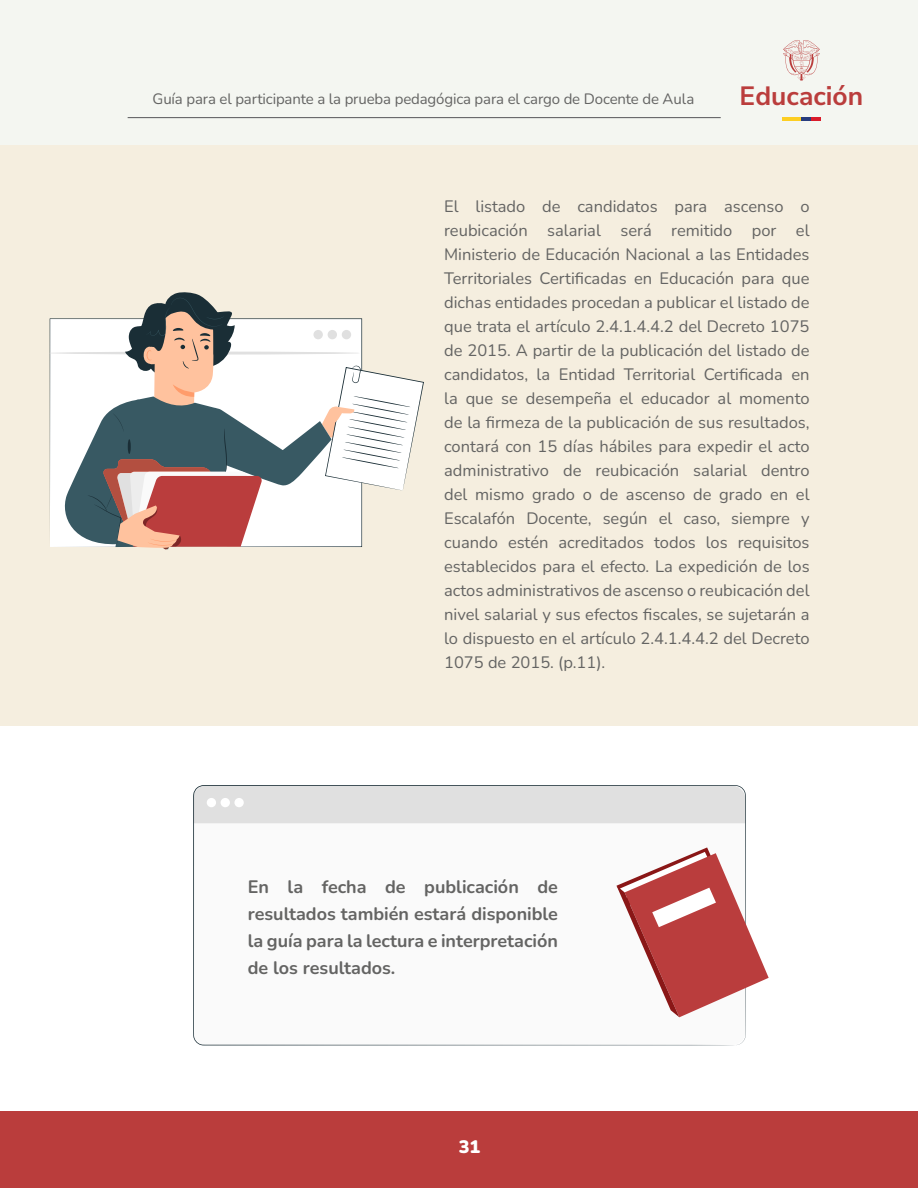
<style>
.page{position:relative;width:918px;height:1188px;background:#fff}
.page>*{position:absolute;margin:0;border:0;box-sizing:border-box;transform-origin:0 0}
.t1{font:200 26.4px "Nunito Sans 12 pt";color:#ba3d3c}
.Subtitulo2{font:700 18px/27px "Nunito";color:#646463;text-align:justify}
.t2{font:900 18px "Nunito";color:#fff}
.Citas{font:16.5px/24px "Nunito";color:#646463;text-align:justify}
.t3{font:15px "Nunito";letter-spacing:-.01em;color:#646463}
</style>
<div class="page">
<div style="left:0;top:0;width:918px;height:145px;background:#f4f6f1"></div>
<div style="left:0;top:1112px;width:918px;height:76px;background:#ba3d3c"></div>
<hr style="left:128px;top:117px;width:593px;height:1px;background:#565659">
<svg style="left:783px;top:40px;width:37px;height:41px"></svg>
<hr style="left:782px;top:118px;width:19px;height:3px;background:#fdce22">
<svg style="left:801px;top:118px;width:19px;height:3px"></svg>
<svg style="left:193px;top:785px;width:553px;height:260px"></svg>
<div style="left:207px;top:798px;width:9px;height:9px;background:#fff;border-radius:50%"></div>
<div style="left:221px;top:798px;width:9px;height:9px;background:#fff;border-radius:50%"></div>
<div style="left:234px;top:798px;width:10px;height:9px;background:#fff;border-radius:50%"></div>
<div style="left:0;top:145px;width:918px;height:580px;background:#f5eedf"></div>
<svg style="left:50px;top:318px;width:10px;height:229px;fill:#fff"></svg>
<hr style="left:49px;top:352px;width:311px;height:3px;background:#e0e0e0;border-radius:50%">
<svg style="left:60px;top:292px;width:364px;height:257px"></svg>
<svg style="left:617px;top:847px;width:152px;height:170px"></svg>
<p class="t3" style="left:153px;top:89px;width:543px">Guía para el participante a la prueba pedagógica para el cargo de Docente de Aula</p>
<h1 class="t1" style="left:740px;top:78px;width:125px">Educación</h1>
<p class="Citas" style="left:444px;top:194px;width:367px">El listado de candidatos para ascenso o reubicación salarial será remitido por el Ministerio de Educación Nacional a las Entidades Territoriales Certificadas en Educación para que dichas entidades procedan a publicar el listado de que trata el artículo 2.4.1.4.4.2 del Decreto 1075 de 2015. A partir de la publicación del listado de candidatos, la Entidad Territorial Certificada en la que se desempeña el educador al momento de la firmeza de la publicación de sus resultados, contará con 15 días hábiles para expedir el acto administrativo de reubicación salarial dentro del mismo grado o de ascenso de grado en el Escalafón Docente, según el caso, siempre y cuando estén acreditados todos los requisitos establecidos para el efecto. La expedición de los actos administrativos de ascenso o reubicación del nivel salarial y sus efectos fiscales, se sujetarán a lo dispuesto en el artículo 2.4.1.4.4.2 del Decreto 1075 de 2015. (p.11).</p>
<p class="Subtitulo2" style="left:248px;top:872px;width:312px">En la fecha de publicación de resultados también estará disponible la guía para la lectura e interpretación de los resultados.</p>
<p class="t2" style="left:459px;top:1134px;width:23px">31</p>
</div>
